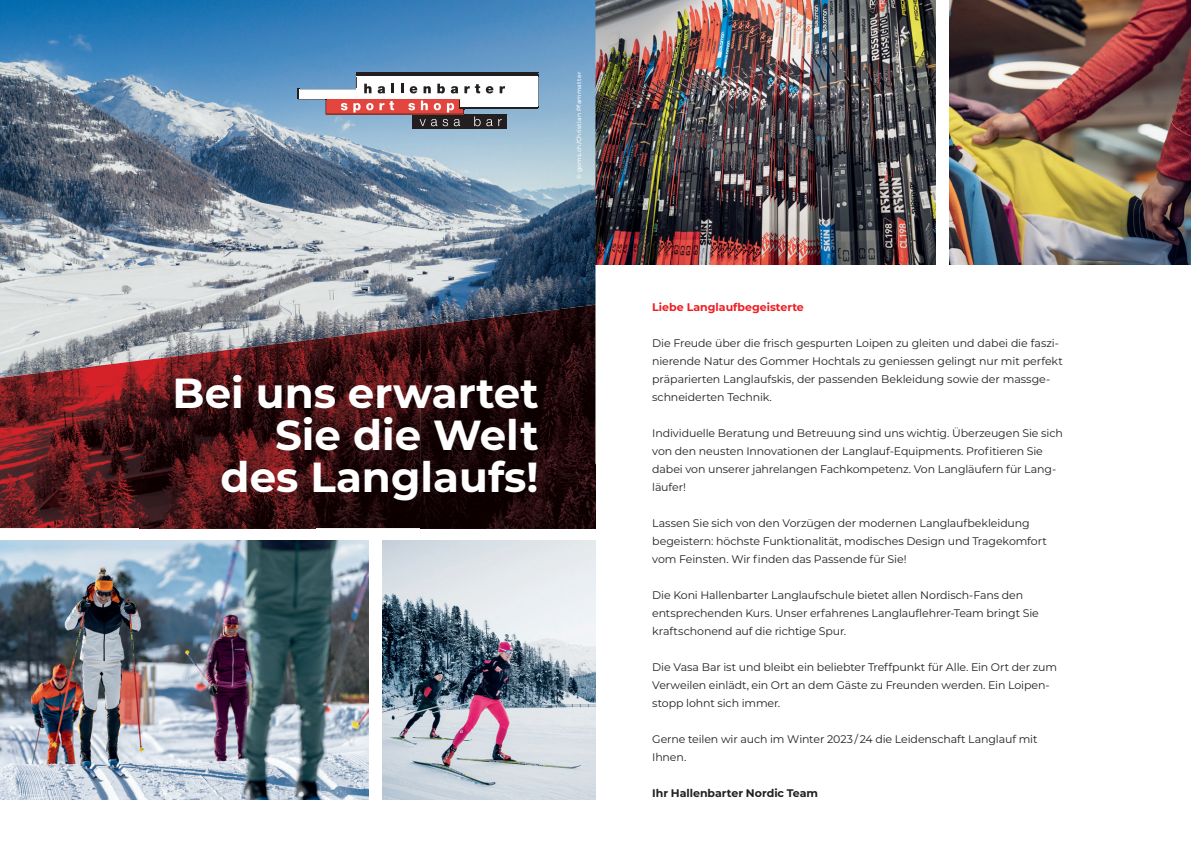
<style>
.page{position:relative;width:1191px;height:842px;background:#fff}
.page>*{position:absolute;margin:0;border:0;box-sizing:border-box;transform-origin:0 0}
.t1{font:700 42px/42px "Montserrat";color:#fff;text-align:right}
.t2{font:11px/18px "Montserrat";letter-spacing:-.01em;color:#231f20}
.t3{font:700 11px "Montserrat";letter-spacing:-.005em;color:#231f20}
.t4{font:700 11px "Montserrat";color:#ee1d23}
.t5{font:500 6px "Montserrat";letter-spacing:.035em;color:#fff}
</style>
<div class="page">
<img style="left:0;top:540px;width:369px;height:259px">
<img style="left:595px;top:0;width:340px;height:264px">
<img style="left:383px;top:540px;width:212px;height:259px">
<img style="left:950px;top:0;width:241px;height:264px">
<img style="left:0;top:0;width:595px;height:369px">
<svg style="left:298px;top:72px;width:241px;height:56px"></svg>
<img style="left:420px;top:305px;width:175px;height:223px">
<img style="left:315px;top:326px;width:105px;height:202px">
<img style="left:140px;top:339px;width:175px;height:189px">
<img style="left:70px;top:361px;width:70px;height:167px">
<img style="left:0;top:369px;width:70px;height:159px">
<p class="t5" style="left:575px;top:179px;width:108px;rotate:-90deg">© goms.ch/Christian Pfammatter</p>
<h1 class="t1" style="left:173px;top:370px;width:368px">Bei uns erwartet<br>Sie die Welt<br>des Langlaufs!</h1>
<p class="t4" style="left:652px;top:299px;width:153px">Liebe Langlaufbegeisterte</p>
<p class="t2" style="left:652px;top:333px;width:412px">Die Freude über die frisch gespurten Loipen zu gleiten und dabei die faszi&shy;nierende Natur des Gommer Hochtals zu geniessen gelingt nur mit perfekt präparierten Langlaufskis, der passenden Bekleidung sowie der massge&shy;schneiderten Technik.</p>
<p class="t2" style="left:652px;top:423px;width:412px">Individuelle Beratung und Betreuung sind uns wichtig. Überzeugen Sie sich von den neusten Innovationen der Langlauf-Equipments. Profitieren Sie dabei von unserer jahrelangen Fachkompetenz. Von Langläufern für Lang&shy;läufer!</p>
<p class="t2" style="left:652px;top:513px;width:396px">Lassen Sie sich von den Vorzügen der modernen Langlaufbekleidung begeistern: höchste Funktionalität, modisches Design und Tragekomfort vom Feinsten. Wir finden das Passende für Sie!</p>
<p class="t2" style="left:652px;top:585px;width:388px">Die Koni Hallenbarter Langlaufschule bietet allen Nordisch-Fans den entsprechenden Kurs. Unser erfahrenes Langlauflehrer-Team bringt Sie kraftschonend auf die richtige Spur.</p>
<p class="t2" style="left:652px;top:657px;width:406px">Die Vasa Bar ist und bleibt ein beliebter Treffpunkt für Alle. Ein Ort der zum<br>Verweilen einlädt, ein Ort an dem Gäste zu Freunden werden. Ein Loipen&shy;stopp lohnt sich immer.</p>
<p class="t2" style="left:652px;top:729px;width:387px">Gerne teilen wir auch im Winter 2023 / 24 die Leidenschaft Langlauf mit<br>Ihnen.</p>
<p class="t3" style="left:652px;top:785px;width:167px">Ihr Hallenbarter Nordic Team</p>
</div>
